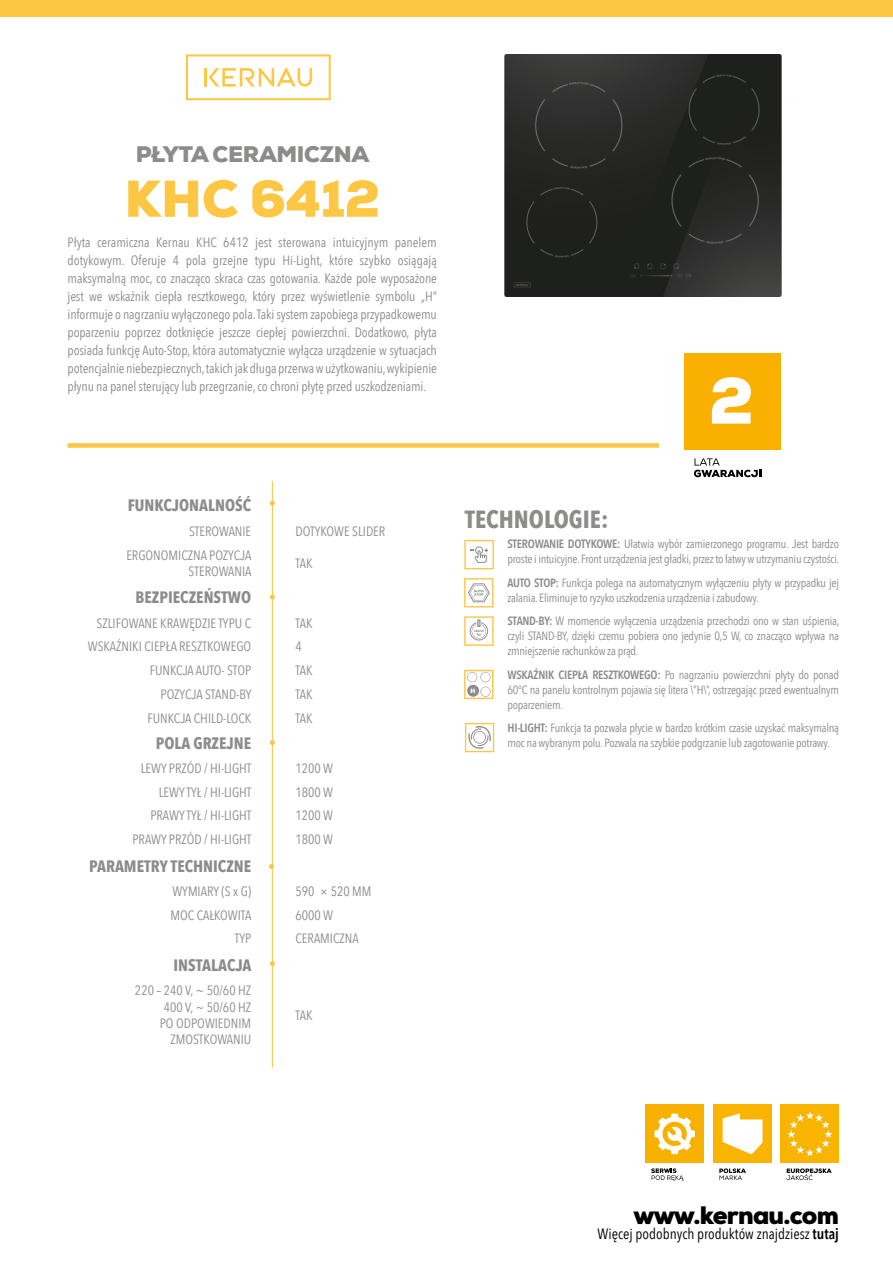
<style>
.page{position:relative;width:893px;height:1263px;background:#fff}
.page>*{position:absolute;margin:0;border:0;box-sizing:border-box;transform-origin:0 0}
.t1{font:900 51.6px "Nexa";letter-spacing:-.01em;color:#fdc643}
.t2{font:900 25.2px "Nexa";letter-spacing:-.03em;color:#000}
.t3{font:700 24.75px "Avenir Next Condensed";color:#8c8c8b}
.t4{font:900 22.5px "Nexa";letter-spacing:-.015em;color:#8c8c8b}
.t5{font:700 16.5px "Avenir Next Condensed";color:#8c8c8b}
.t6{font:15px "Avenir Next Condensed";color:#000}
.t7{font:13.5px/18px "Avenir Next Condensed";color:#8c8c8b;text-align:right}
.t8{font:12px/15px "Avenir Next Condensed";letter-spacing:-.02em;color:#8c8c8b}
.t9{font:900 6.15px "Nexa";color:#fff}
.s1{font-weight:600}
</style>
<div class="page">
<div style="left:0;top:0;width:893px;height:16px;background:#fdc643"></div>
<hr style="left:272px;top:481px;width:1px;height:586px;background:#fdc643">
<svg style="left:270px;top:595px;width:5px;height:5px"></svg>
<svg style="left:270px;top:740px;width:5px;height:5px"></svg>
<svg style="left:269px;top:864px;width:5px;height:5px"></svg>
<svg style="left:270px;top:961px;width:5px;height:5px"></svg>
<svg style="left:270px;top:501px;width:5px;height:5px"></svg>
<div style="left:68px;top:443px;width:591px;height:5px;background:#fdc643"></div>
<svg style="left:465px;top:723px;width:29px;height:29px"></svg>
<svg style="left:464px;top:578px;width:29px;height:29px"></svg>
<svg style="left:464px;top:540px;width:30px;height:29px"></svg>
<svg style="left:464px;top:616px;width:30px;height:30px"></svg>
<svg style="left:464px;top:670px;width:29px;height:29px"></svg>
<svg style="left:186px;top:54px;width:145px;height:46px"></svg>
<div style="left:781px;top:1105px;width:58px;height:58px;background:#f9b400"></div>
<svg style="left:787px;top:1111px;width:46px;height:45px"></svg>
<svg style="left:786px;top:1168px;width:46px;height:12px"></svg>
<div style="left:713px;top:1105px;width:59px;height:58px;background:#f9b400"></div>
<svg style="left:719px;top:1168px;width:27px;height:12px"></svg>
<svg style="left:723px;top:1113px;width:40px;height:41px"></svg>
<div style="left:646px;top:1105px;width:58px;height:58px;background:#f9b100"></div>
<svg style="left:651px;top:1168px;width:33px;height:13px"></svg>
<svg style="left:654px;top:1114px;width:41px;height:40px"></svg>
<svg style="left:694px;top:458px;width:67px;height:19px"></svg>
<div style="left:685px;top:353px;width:96px;height:96px;background:#f9b000"></div>
<svg style="left:712px;top:377px;width:39px;height:47px"></svg>
<img style="left:504px;top:54px;width:278px;height:243px">
<h3 class="t4" style="left:136px;top:140px;width:235px">PŁYTA CERAMICZNA</h3>
<h1 class="t1" style="left:125px;top:166px;width:257px">KHC 6412</h1>
<p class="t7" style="left:68px;top:233px;width:371px;text-align:justify">Płyta ceramiczna Kernau KHC 6412 jest sterowana intuicyjnym panelem dotykowym. Oferuje 4 pola grzejne typu Hi-Light, które szybko osiągają maksymalną moc, co znacząco skraca czas gotowania. Każde pole wyposażone jest we wskaźnik ciepła resztkowego, który przez wyświetlenie symbolu „H” informuje o nagrzaniu wyłączonego pola. Taki system zapobiega przypadkowemu poparzeniu poprzez dotknięcie jeszcze ciepłej powierzchni. Dodatkowo, płyta posiada funkcję Auto-Stop, która automatycznie wyłącza urządzenie w sytuacjach potencjalnie niebezpiecznych, takich jak długa przerwa w użytkowaniu, wykipienie płynu na panel sterujący lub przegrzanie, co chroni płytę przed uszkodzeniami.</p>
<p class="t5" style="left:128px;top:495px;width:125px">FUNKCJONALNOŚĆ</p>
<p class="t7" style="left:189px;top:521px;width:64px">STEROWANIE</p>
<p class="t7" style="left:295px;top:521px;width:91px">DOTYKOWE SLIDER</p>
<p class="t7" style="left:126px;top:546px;width:127px;line-height:16.2px">ERGONOMICZNA POZYCJA<br>STEROWANIA</p>
<p class="t7" style="left:295px;top:553px;width:19px">TAK</p>
<p class="t5" style="left:136px;top:587px;width:117px">BEZPIECZEŃSTWO</p>
<p class="t7" style="left:97px;top:613px;width:156px">SZLIFOWANE KRAWĘDZIE TYPU C</p>
<p class="t7" style="left:295px;top:613px;width:19px">TAK</p>
<p class="t7" style="left:88px;top:637px;width:165px">WSKAŹNIKI CIEPŁA RESZTKOWEGO</p>
<p class="t7" style="left:295px;top:637px;width:8px">4</p>
<p class="t7" style="left:150px;top:661px;width:103px">FUNKCJA AUTO- STOP</p>
<p class="t7" style="left:295px;top:661px;width:19px">TAK</p>
<p class="t7" style="left:161px;top:684px;width:93px">POZYCJA STAND-BY</p>
<p class="t7" style="left:295px;top:684px;width:19px">TAK</p>
<p class="t7" style="left:147px;top:708px;width:105px">FUNKCJA CHILD-LOCK</p>
<p class="t7" style="left:295px;top:708px;width:19px">TAK</p>
<p class="t5" style="left:156px;top:733px;width:97px">POLA GRZEJNE</p>
<p class="t7" style="left:141px;top:758px;width:112px">LEWY PRZÓD / HI-LIGHT</p>
<p class="t7" style="left:295px;top:758px;width:39px">1200 W</p>
<p class="t7" style="left:159px;top:782px;width:94px">LEWY TYŁ / HI-LIGHT</p>
<p class="t7" style="left:295px;top:782px;width:39px">1800 W</p>
<p class="t7" style="left:150px;top:806px;width:103px">PRAWY TYŁ / HI-LIGHT</p>
<p class="t7" style="left:295px;top:806px;width:39px">1200 W</p>
<p class="t7" style="left:132px;top:830px;width:121px">PRAWY PRZÓD / HI-LIGHT</p>
<p class="t7" style="left:295px;top:830px;width:39px">1800 W</p>
<p class="t5" style="left:89px;top:855px;width:164px">PARAMETRY TECHNICZNE</p>
<p class="t7" style="left:172px;top:881px;width:80px">WYMIARY (S x G)</p>
<p class="t7" style="left:295px;top:881px;width:78px">590 × 520 MM</p>
<p class="t7" style="left:170px;top:905px;width:83px">MOC CAŁKOWITA</p>
<p class="t7" style="left:295px;top:905px;width:39px">6000 W</p>
<p class="t7" style="left:235px;top:929px;width:18px">TYP</p>
<p class="t7" style="left:295px;top:929px;width:65px">CERAMICZNA</p>
<p class="t5" style="left:173px;top:955px;width:80px">INSTALACJA</p>
<p class="t7" style="left:135px;top:982px;width:118px;line-height:16.2px">220 – 240 V, ~ 50/60 HZ<br>400 V, ~ 50/60 HZ<br>PO ODPOWIEDNIM<br>ZMOSTKOWANIU</p>
<p class="t7" style="left:295px;top:1005px;width:19px">TAK</p>
<h3 class="t3" style="left:465px;top:504px;width:145px">TECHNOLOGIE:</h3>
<p class="t9" style="left:471px;top:687px;width:6px">H</p>
<p class="t8" style="left:507px;top:536px;width:333px"><span class="s1">STEROWANIE DOTYKOWE:</span> Ułatwia wybór zamierzonego programu. Jest bardzo proste i intuicyjne. Front urządzenia jest gładki, przez to łatwy w utrzymaniu czystości.</p>
<p class="t8" style="left:507px;top:574px;width:333px"><span class="s1">AUTO STOP:</span> Funkcja polega na automatycznym wyłączeniu płyty w przypadku jej zalania. Eliminuje to ryzyko uszkodzenia urządzenia i zabudowy.</p>
<p class="t8" style="left:507px;top:613px;width:333px;text-align:justify"><span class="s1">STAND-BY:</span> W momencie wyłączenia urządzenia przechodzi ono w stan uśpienia, czyli STAND-BY, dzięki czemu pobiera ono jedynie 0,5 W, co znacząco wpływa na zmniejszenie rachunków za prąd.</p>
<p class="t8" style="left:507px;top:666px;width:333px;text-align:justify"><span class="s1">WSKAŹNIK CIEPŁA RESZTKOWEGO:</span> Po nagrzaniu powierzchni płyty do ponad 60°C na panelu kontrolnym pojawia się litera \”H\”, ostrzegając przed ewentualnym poparzeniem.</p>
<p class="t8" style="left:507px;top:720px;width:333px"><span class="s1">HI-LIGHT:</span> Funkcja ta pozwala płycie w bardzo krótkim czasie uzyskać maksymalną moc na wybranym polu. Pozwala na szybkie podgrzanie lub zagotowanie potrawy.</p>
<h2 class="t2" style="left:633px;top:1199px;width:207px">www.kernau.com</h2>
<p class="t6" style="left:598px;top:1221px;width:243px">Więcej podobnych produktów znajdziesz <span class="s1">tutaj</span></p>
</div>
